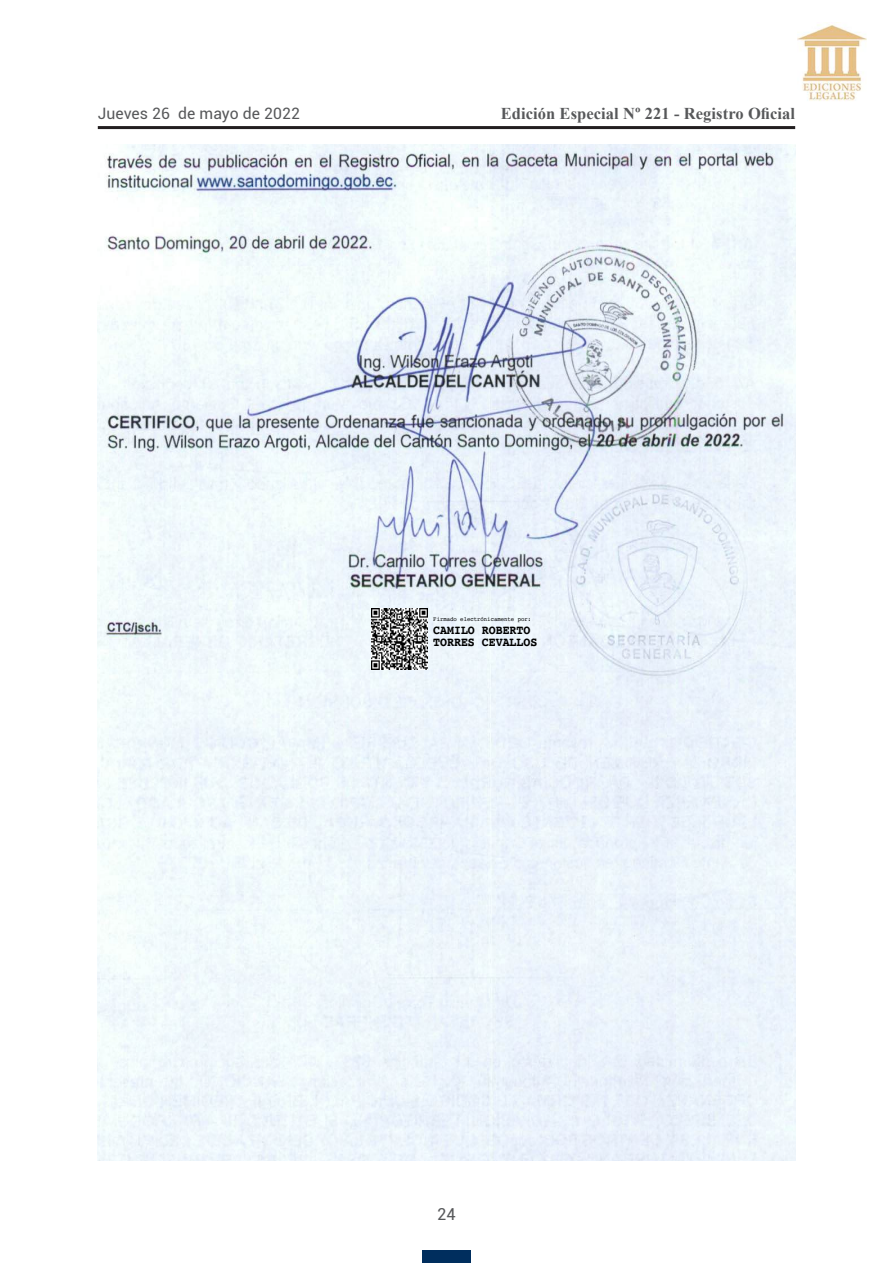
<style>
.page{position:relative;width:893px;height:1263px;background:#fff}
.page>*{position:absolute;margin:0;border:0;box-sizing:border-box;transform-origin:0 0}
.t1{font:700 16.5px "Times New Roman";letter-spacing:.005em;color:#57585a}
.t2{font:16.5px "Roboto";color:#57585a}
.t3{font:15.75px "Roboto";letter-spacing:.005em;color:#57585a}
.t4{font:700 12.6px/12.6px "Courier";color:#000;scale:.92 1}
.t5{font:6.15px "Courier";color:#000;scale:.92 1}
</style>
<div class="page">
<hr style="left:98px;top:126px;width:697px;height:3px;background:#231f20">
<div style="left:422px;top:1250px;width:49px;height:13px;background:#002e5e"></div>
<img style="left:98px;top:145px;width:697px;height:1016px">
<img style="left:371px;top:608px;width:57px;height:62px">
<img style="left:798px;top:24px;width:69px;height:77px">
<p class="t3" style="left:98px;top:102px;width:204px">Jueves 26 de mayo de 2022</p>
<p class="t1" style="left:501px;top:102px;width:296px">Edición Especial Nº 221 - Registro Oficial</p>
<p class="t5" style="left:433px;top:614px;width:108px">Firmado electrónicamente por:</p>
<p class="t4" style="left:433px;top:623px;width:115px">CAMILO ROBERTO<br>TORRES CEVALLOS</p>
<p class="t2" style="left:437px;top:1203px;width:20px">24</p>
</div>
